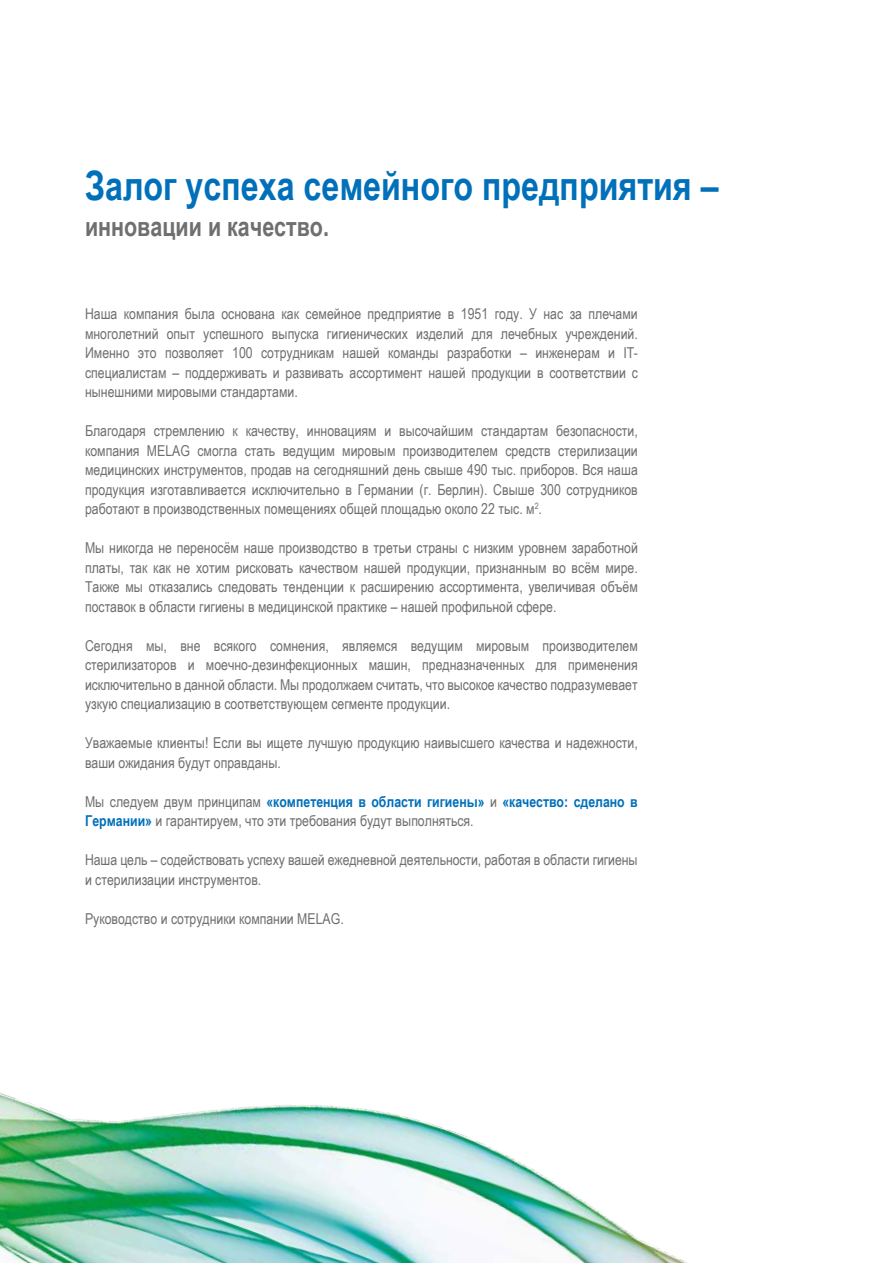
<style>
.page{position:relative;width:893px;height:1263px;background:#fff}
.page>*{position:absolute;margin:0;border:0;box-sizing:border-box;transform-origin:0 0}
.t1{font:700 40.5px "Arial Narrow";color:#0070ba}
.t2{font:700 27px "Arial Narrow";color:#706f6f}
.t3{font:15px/19.5px "Arial Narrow";color:#706f6f;text-align:justify}
.s1{font-weight:700;color:#0070ba}
</style>
<div class="page">
<img style="left:0;top:1092px;width:687px;height:171px">
<h1 class="t1" style="left:85px;top:155px;width:635px">Залог успеха семейного предприятия –</h1>
<h2 class="t2" style="left:85px;top:206px;width:245px">инновации и качество.</h2>
<p class="t3" style="left:85px;top:303px;width:554px">Наша компания была основана как семейное предприятие в 1951 году. У нас за плечами многолетний опыт успешного выпуска гигиенических изделий для лечебных учреждений.<br>Именно это позволяет 100 сотрудникам нашей команды разработки – инженерам и IT&shy;специалистам – поддерживать и развивать ассортимент нашей продукции в соответствии с нынешними мировыми стандартами.</p>
<p class="t3" style="left:85px;top:420px;width:554px">Благодаря стремлению к качеству, инновациям и высочайшим стандартам безопасности, компания MELAG смогла стать ведущим мировым производителем средств стерилизации медицинских инструментов, продав на сегодняшний день свыше 490 тыс. приборов. Вся наша продукция изготавливается исключительно в Германии (г. Берлин). Свыше 300 сотрудников работают в производственных помещениях общей площадью около 22 тыс. м<sup>2</sup>.</p>
<p class="t3" style="left:85px;top:537px;width:554px">Мы никогда не переносём наше производство в третьи страны с низким уровнем заработной платы, так как не хотим рисковать качеством нашей продукции, признанным во всём мире.<br>Также мы отказались следовать тенденции к расширению ассортимента, увеличивая объём поставок в области гигиены в медицинской практике – нашей профильной сфере.</p>
<p class="t3" style="left:85px;top:635px;width:554px">Сегодня мы, вне всякого сомнения, являемся ведущим мировым производителем стерилизаторов и моечно-дезинфекционных машин, предназначенных для применения исключительно в данной области. Мы продолжаем считать, что высокое качество подразумевает узкую специализацию в соответствующем сегменте продукции.</p>
<p class="t3" style="left:85px;top:732px;width:554px">Уважаемые клиенты! Если вы ищете лучшую продукцию наивысшего качества и надежности, ваши ожидания будут оправданы.</p>
<p class="t3" style="left:85px;top:791px;width:554px">Мы следуем двум принципам <span class="s1">«компетенция в области гигиены»</span> и <span class="s1">«качество: сделано в<br>Германии»</span> и гарантируем, что эти требования будут выполняться.</p>
<p class="t3" style="left:85px;top:849px;width:554px">Наша цель – содействовать успеху вашей ежедневной деятельности, работая в области гигиены и стерилизации инструментов.</p>
<p class="t3" style="left:85px;top:908px;width:260px">Руководство и сотрудники компании MELAG.</p>
</div>
